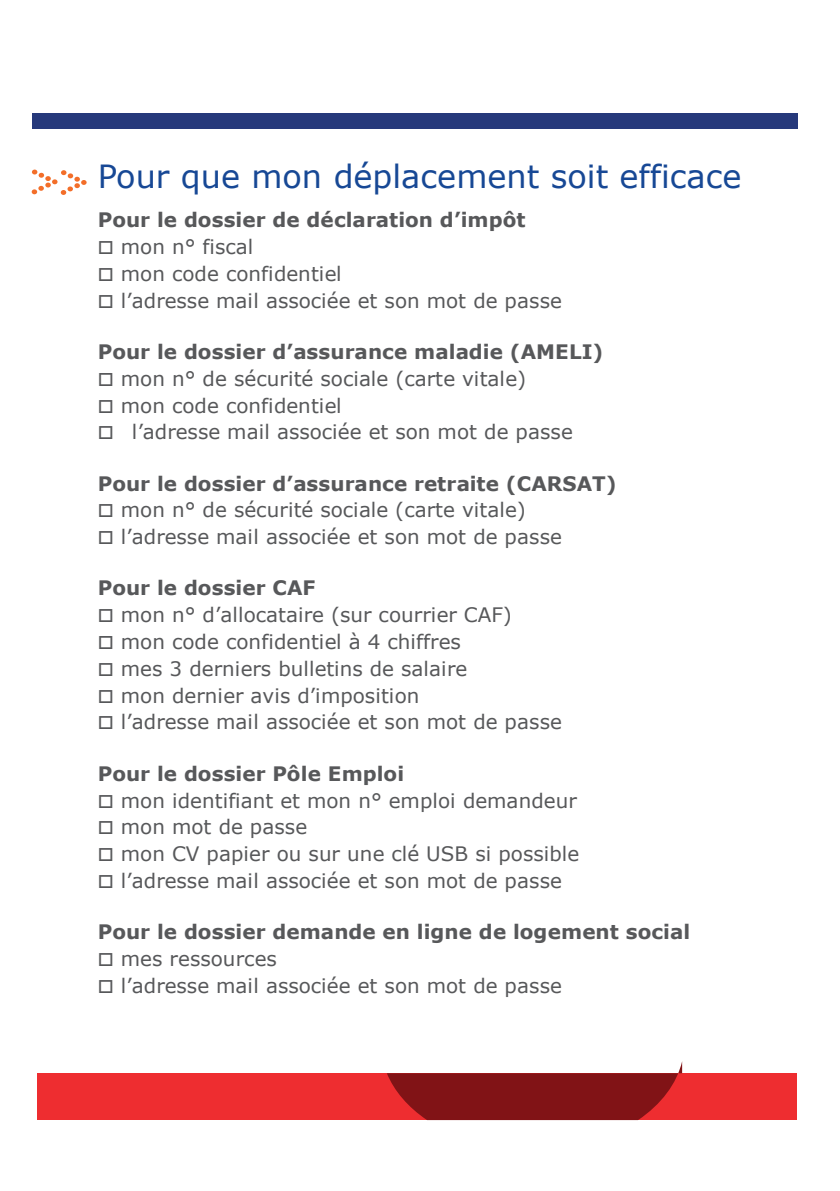
<style>
.page{position:relative;width:840px;height:1191px;background:#fff}
.page>*{position:absolute;margin:0;border:0;box-sizing:border-box;transform-origin:0 0}
.t1{font:32px "Verdana";color:#174895}
.t2{font:20px "Verdana";color:#57585a}
.t3{font:700 20px "Verdana";color:#57585a}
</style>
<div class="page">
<div style="left:32px;top:113px;width:764px;height:15px;background:#26397b"></div>
<svg style="left:32px;top:170px;width:55px;height:25px"></svg>
<div style="left:37px;top:1073px;width:758px;height:46px;background:#ee2d30"></div>
<svg style="left:386px;top:1066px;width:295px;height:54px"></svg>
<h1 class="t1" style="left:98px;top:154px;width:645px">Pour que mon déplacement soit efficace</h1>
<p class="t3" style="left:98px;top:206px;width:429px">Pour le dossier de déclaration d’impôt</p>
<p class="t2" style="left:98px;top:233px;width:157px">□ mon n° fiscal</p>
<p class="t2" style="left:98px;top:260px;width:245px">□ mon code confidentiel</p>
<p class="t2" style="left:98px;top:286px;width:465px">□ l’adresse mail associée et son mot de passe</p>
<p class="t3" style="left:98px;top:337px;width:507px">Pour le dossier d’assurance maladie (AMELI)</p>
<p class="t2" style="left:98px;top:364px;width:429px">□ mon n° de sécurité sociale (carte vitale)</p>
<p class="t2" style="left:98px;top:391px;width:245px">□ mon code confidentiel</p>
<p class="t2" style="left:98px;top:418px;width:476px">□ l’adresse mail associée et son mot de passe</p>
<p class="t3" style="left:98px;top:469px;width:520px">Pour le dossier d’assurance retraite (CARSAT)</p>
<p class="t2" style="left:98px;top:496px;width:429px">□ mon n° de sécurité sociale (carte vitale)</p>
<p class="t2" style="left:98px;top:523px;width:465px">□ l’adresse mail associée et son mot de passe</p>
<p class="t3" style="left:98px;top:574px;width:219px">Pour le dossier CAF</p>
<p class="t2" style="left:98px;top:601px;width:415px">□ mon n° d’allocataire (sur courrier CAF)</p>
<p class="t2" style="left:98px;top:628px;width:364px">□ mon code confidentiel à 4 chiffres</p>
<p class="t2" style="left:98px;top:655px;width:371px">□ mes 3 derniers bulletins de salaire</p>
<p class="t2" style="left:98px;top:681px;width:323px">□ mon dernier avis d’imposition</p>
<p class="t2" style="left:98px;top:708px;width:465px">□ l’adresse mail associée et son mot de passe</p>
<p class="t3" style="left:98px;top:759px;width:308px">Pour le dossier Pôle Emploi</p>
<p class="t2" style="left:98px;top:786px;width:480px">□ mon identifiant et mon n° emploi demandeur</p>
<p class="t2" style="left:98px;top:813px;width:211px">□ mon mot de passe</p>
<p class="t2" style="left:98px;top:840px;width:483px">□ mon CV papier ou sur une clé USB si possible</p>
<p class="t2" style="left:98px;top:867px;width:465px">□ l’adresse mail associée et son mot de passe</p>
<p class="t3" style="left:98px;top:918px;width:593px">Pour le dossier demande en ligne de logement social</p>
<p class="t2" style="left:98px;top:945px;width:180px">□ mes ressources</p>
<p class="t2" style="left:98px;top:972px;width:465px">□ l’adresse mail associée et son mot de passe</p>
</div>
